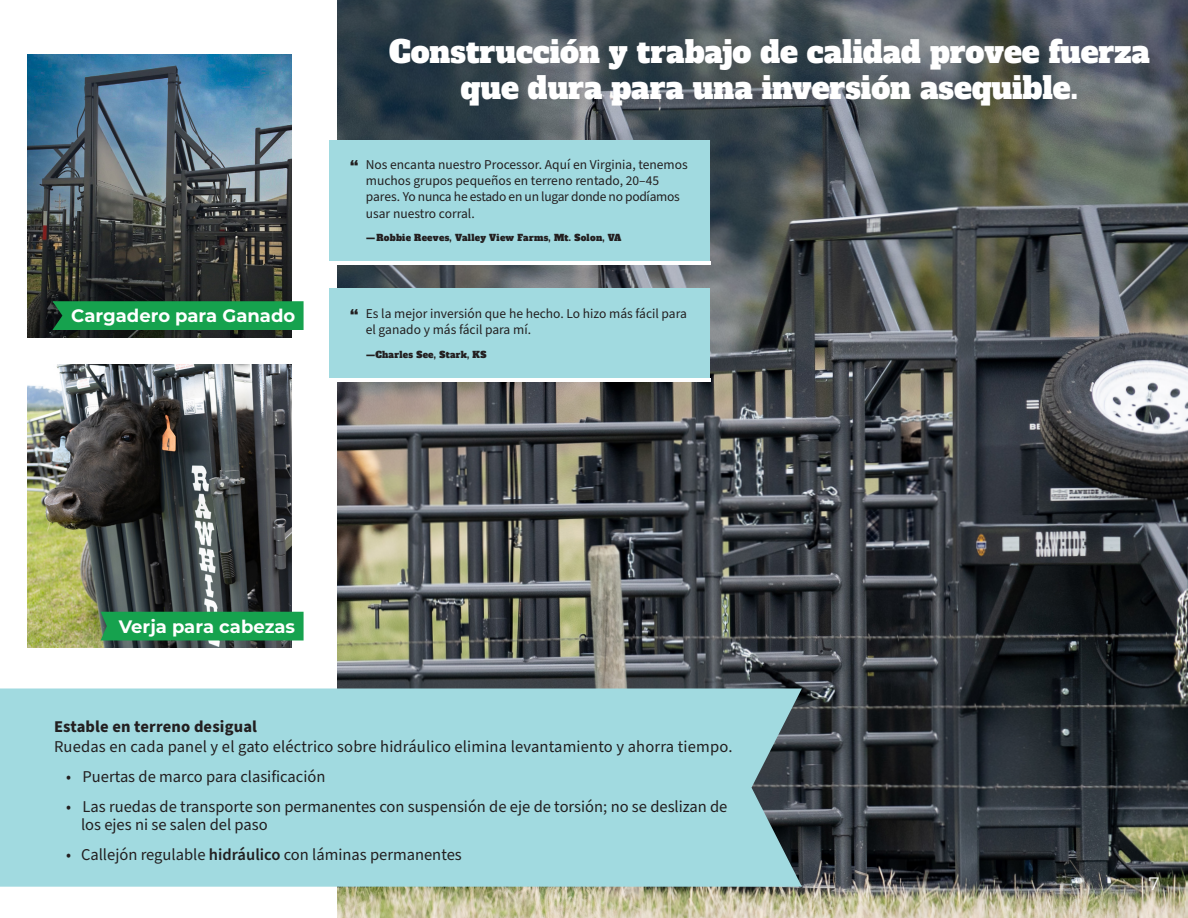
<style>
.page{position:relative;width:1188px;height:918px;background:#fff}
.page>*{position:absolute;margin:0;border:0;box-sizing:border-box;transform-origin:0 0}
.t1{font:30px/36px "Alfa Slab One";color:#fff;text-align:center}
.t2{font:22.5px "Alfa Slab One";color:#231f20}
.t3{font:700 18px "Montserrat";color:#fff}
.t4{font:18px "Montserrat";color:#fff}
.t5{font:16.5px/19.5px "Source Sans Pro";color:#231f20}
.t6{font:13.5px/16.2px "Source Sans Pro";color:#231f20}
.t7{font:9px "Alfa Slab One";letter-spacing:.03em;color:#231f20}
.s1{font-weight:700}
.s2{font-weight:600}
</style>
<div class="page">
<img style="left:338px;top:0;width:850px;height:918px">
<div style="left:0;top:688px;width:802px;height:199px;background:#a1dae0"></div>
<div style="left:329px;top:140px;width:381px;height:124px;background:#a1dae0"></div>
<hr style="left:329px;top:262px;width:381px;height:3px;background:#fff">
<div style="left:329px;top:288px;width:381px;height:93px;background:#a1dae0"></div>
<hr style="left:329px;top:378px;width:381px;height:4px;background:#fff">
<img style="left:27px;top:54px;width:265px;height:284px">
<div style="left:52px;top:301px;width:252px;height:29px;background:#16a24e"></div>
<img style="left:27px;top:364px;width:265px;height:284px">
<div style="left:101px;top:612px;width:203px;height:28px;background:#16a24e"></div>
<p class="t3" style="left:71px;top:303px;width:226px">Cargadero para Ganado</p>
<p class="t1" style="left:389px;top:31px;width:762px">Construcción y trabajo de calidad provee fuerza que dura para una inversión asequible.</p>
<p class="t2" style="left:350px;top:150px;width:10px">“</p>
<p class="t6" style="left:366px;top:157px;width:323px">Nos encanta nuestro Processor. Aquí en Virginia, tenemos muchos grupos pequeños en terreno rentado, 20–45 pares. Yo nunca he estado en un lugar donde no podíamos usar nuestro corral.</p>
<p class="t7" style="left:367px;top:230px;width:256px">— Robbie Reeves, Valley View Farms, Mt. Solon, VA</p>
<p class="t2" style="left:350px;top:299px;width:10px">“</p>
<p class="t6" style="left:366px;top:305px;width:323px">Es la mejor inversión que he hecho. Lo hizo más fácil para el ganado y más fácil para mí.</p>
<p class="t7" style="left:367px;top:347px;width:121px">—Charles See, Stark, KS</p>
<p class="t3" style="left:119px;top:613px;width:178px">Verja para cabezas</p>
<p class="t5" style="left:54px;top:717px;width:680px"><span class="s1">Estable en terreno desigual<br></span>Ruedas en cada panel y el gato eléctrico sobre hidráulico elimina levantamiento y ahorra tiempo.</p>
<p class="t5" style="left:66px;top:767px;width:261px">• Puertas de marco para clasificación</p>
<p class="t5" style="left:81px;top:798px;width:648px;line-height:18px;text-indent:-15px">• Las ruedas de transporte son permanentes con suspensión de eje de torsión; no se deslizan de los ejes ni se salen del paso</p>
<p class="t5" style="left:66px;top:845px;width:397px">• Callejón regulable <span class="s2">hidráulico</span> con láminas permanentes</p>
<p class="t4" style="left:1149px;top:871px;width:12px">7</p>
</div>
